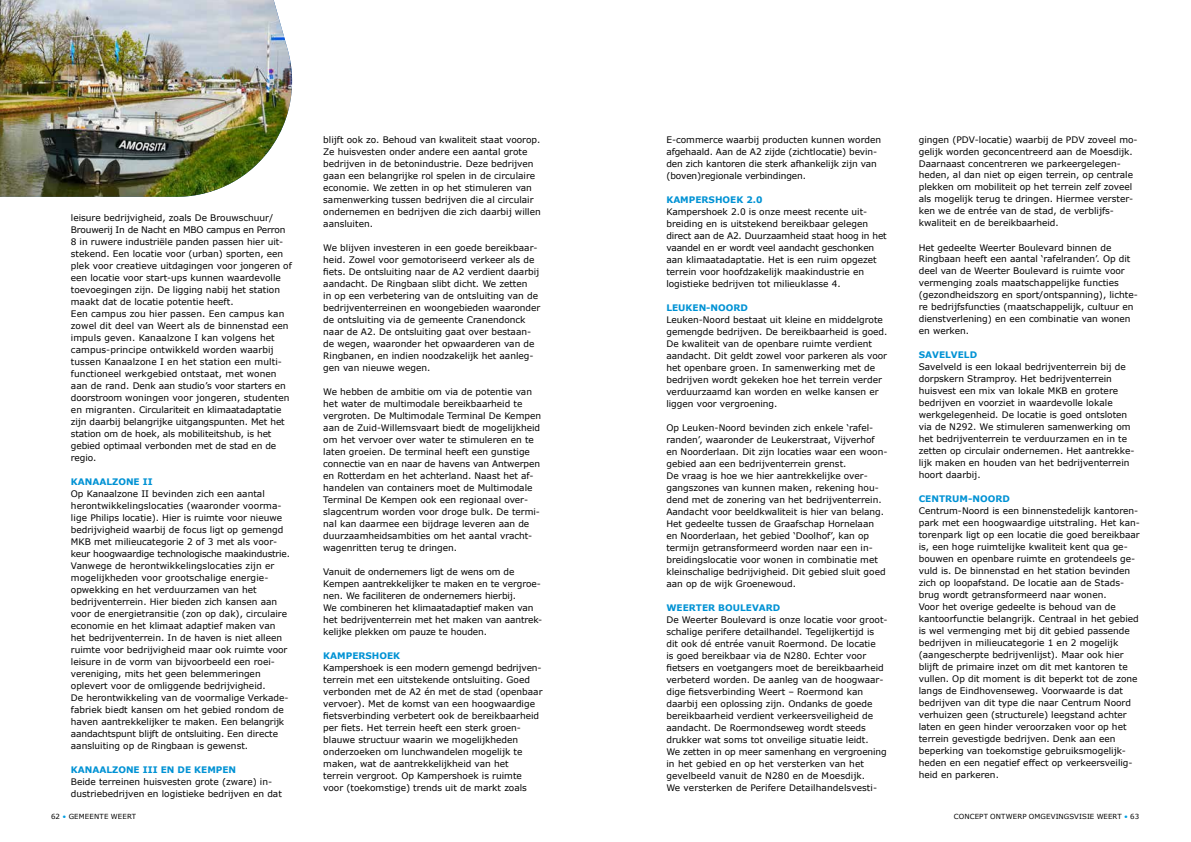
<style>
.page{position:relative;width:1191px;height:842px;background:#fff}
.page>*{position:absolute;margin:0;border:0;box-sizing:border-box;transform-origin:0 0}
.t1{font:9px/12px "Verdana";color:#000}
.t2{font:700 9px "Verdana";color:#0092d4}
.t3{font:7px "Verdana";letter-spacing:.01em;color:#000}
.s1{color:#009fe3}
</style>
<div class="page">
<img style="left:0;top:0;width:292px;height:197px">
<p class="t1" style="left:71px;top:212px;width:222px">leisure bedrijvigheid, zoals De Brouwschuur/ Brouwerij In de Nacht en MBO campus en Perron 8 in ruwere industriële panden passen hier uit&shy;stekend. Een locatie voor (urban) sporten, een plek voor creatieve uitdagingen voor jongeren of een locatie voor start-ups kunnen waardevolle toevoegingen zijn. De ligging nabij het station maakt dat de locatie potentie heeft.<br>Een campus zou hier passen. Een campus kan zowel dit deel van Weert als de binnenstad een impuls geven. Kanaalzone I kan volgens het campus-principe ontwikkeld worden waarbij tussen Kanaalzone I en het station een multi&shy;functioneel werkgebied ontstaat, met wonen aan de rand. Denk aan studio’s voor starters en doorstroom woningen voor jongeren, studenten en migranten. Circulariteit en klimaatadaptatie zijn daarbij belangrijke uitgangspunten. Met het station om de hoek, als mobiliteitshub, is het gebied optimaal verbonden met de stad en de regio.</p>
<p class="t2" style="left:71px;top:476px;width:83px">KANAALZONE II</p>
<p class="t1" style="left:71px;top:488px;width:221px">Op Kanaalzone II bevinden zich een aantal herontwikkelingslocaties (waaronder voorma&shy;lige Philips locatie). Hier is ruimte voor nieuwe bedrijvigheid waarbij de focus ligt op gemengd MKB met milieucategorie 2 of 3 met als voor&shy;keur hoogwaardige technologische maakindustrie.<br>Vanwege de herontwikkelingslocaties zijn er mogelijkheden voor grootschalige energie&shy;opwekking en het verduurzamen van het bedrijventerrein. Hier bieden zich kansen aan voor de energietransitie (zon op dak), circulaire economie en het klimaat adaptief maken van het bedrijventerrein. In de haven is niet alleen ruimte voor bedrijvigheid maar ook ruimte voor leisure in de vorm van bijvoorbeeld een roei&shy;vereniging, mits het geen belemmeringen oplevert voor de omliggende bedrijvigheid.<br>De herontwikkeling van de voormalige Verkade&shy;fabriek biedt kansen om het gebied rondom de haven aantrekkelijker te maken. Een belangrijk aandachtspunt blijft de ontsluiting. Een directe aansluiting op de Ringbaan is gewenst.</p>
<p class="t2" style="left:71px;top:764px;width:167px">KANAALZONE III EN DE KEMPEN</p>
<p class="t1" style="left:71px;top:776px;width:212px">Beide terreinen huisvesten grote (zware) in&shy;dustriebedrijven en logistieke bedrijven en dat</p>
<p class="t1" style="left:323px;top:134px;width:219px">blijft ook zo. Behoud van kwaliteit staat voorop.<br>Ze huisvesten onder andere een aantal grote bedrijven in de betonindustrie. Deze bedrijven gaan een belangrijke rol spelen in de circulaire economie. We zetten in op het stimuleren van samenwerking tussen bedrijven die al circulair ondernemen en bedrijven die zich daarbij willen aansluiten.</p>
<p class="t1" style="left:323px;top:242px;width:218px">We blijven investeren in een goede bereikbaar&shy;heid. Zowel voor gemotoriseerd verkeer als de fiets. De ontsluiting naar de A2 verdient daarbij aandacht. De Ringbaan slibt dicht. We zetten<br>in op een verbetering van de ontsluiting van de bedrijventerreinen en woongebieden waaronder de ontsluiting via de gemeente Cranendonck naar de A2. De ontsluiting gaat over bestaan&shy;de wegen, waaronder het opwaarderen van de Ringbanen, en indien noodzakelijk het aanleg&shy;gen van nieuwe wegen.</p>
<p class="t1" style="left:323px;top:386px;width:219px">We hebben de ambitie om via de potentie van het water de multimodale bereikbaarheid te vergroten. De Multimodale Terminal De Kempen aan de Zuid-Willemsvaart biedt de mogelijkheid om het vervoer over water te stimuleren en te laten groeien. De terminal heeft een gunstige connectie van en naar de havens van Antwerpen en Rotterdam en het achterland. Naast het af&shy;handelen van containers moet de Multimodale Terminal De Kempen ook een regionaal over&shy;slagcentrum worden voor droge bulk. De termi&shy;nal kan daarmee een bijdrage leveren aan de duurzaamheidsambities om het aantal vracht&shy;wagenritten terug te dringen.</p>
<p class="t1" style="left:323px;top:566px;width:221px">Vanuit de ondernemers ligt de wens om de Kempen aantrekkelijker te maken en te vergroe&shy;nen. We faciliteren de ondernemers hierbij.<br>We combineren het klimaatadaptief maken van het bedrijventerrein met het maken van aantrek&shy;kelijke plekken om pauze te houden.</p>
<p class="t2" style="left:323px;top:650px;width:78px">KAMPERSHOEK</p>
<p class="t1" style="left:323px;top:662px;width:221px">Kampershoek is een modern gemengd bedrijven&shy;terrein met een uitstekende ontsluiting. Goed verbonden met de A2 én met de stad (openbaar vervoer). Met de komst van een hoogwaardige fietsverbinding verbetert ook de bereikbaarheid per fiets. Het terrein heeft een sterk groen&shy;blauwe structuur waarin we mogelijkheden onderzoeken om lunchwandelen mogelijk te maken, wat de aantrekkelijkheid van het<br>terrein vergroot. Op Kampershoek is ruimte voor (toekomstige) trends uit de markt zoals</p>
<p class="t1" style="left:666px;top:133px;width:216px">E-commerce waarbij producten kunnen worden afgehaald. Aan de A2 zijde (zichtlocatie) bevin&shy;den zich kantoren die sterk afhankelijk zijn van (boven)regionale verbindingen.</p>
<p class="t2" style="left:666px;top:193px;width:98px">KAMPERSHOEK 2.0</p>
<p class="t1" style="left:666px;top:205px;width:222px">Kampershoek 2.0 is onze meest recente uit&shy;breiding en is uitstekend bereikbaar gelegen direct aan de A2. Duurzaamheid staat hoog in het vaandel en er wordt veel aandacht geschonken aan klimaatadaptatie. Het is een ruim opgezet terrein voor hoofdzakelijk maakindustrie en logistieke bedrijven tot milieuklasse 4.</p>
<p class="t2" style="left:666px;top:301px;width:83px">LEUKEN-NOORD</p>
<p class="t1" style="left:666px;top:313px;width:222px">Leuken-Noord bestaat uit kleine en middelgrote gemengde bedrijven. De bereikbaarheid is goed.<br>De kwaliteit van de openbare ruimte verdient aandacht. Dit geldt zowel voor parkeren als voor het openbare groen. In samenwerking met de bedrijven wordt gekeken hoe het terrein verder verduurzaamd kan worden en welke kansen er liggen voor vergroening.</p>
<p class="t1" style="left:666px;top:421px;width:223px">Op Leuken-Noord bevinden zich enkele ‘rafel&shy;randen’, waaronder de Leukerstraat, Vijverhof en Noorderlaan. Dit zijn locaties waar een woon&shy;gebied aan een bedrijventerrein grenst.<br>De vraag is hoe we hier aantrekkelijke over&shy;gangszones van kunnen maken, rekening hou&shy;dend met de zonering van het bedrijventerrein.<br>Aandacht voor beeldkwaliteit is hier van belang.<br>Het gedeelte tussen de Graafschap Hornelaan<br>en Noorderlaan, het gebied ‘Doolhof’, kan op termijn getransformeerd worden naar een in&shy;breidingslocatie voor wonen in combinatie met kleinschalige bedrijvigheid. Dit gebied sluit goed aan op de wijk Groenewoud.</p>
<p class="t2" style="left:666px;top:601px;width:115px">WEERTER BOULEVARD</p>
<p class="t1" style="left:666px;top:613px;width:222px">De Weerter Boulevard is onze locatie voor groot&shy;schalige perifere detailhandel. Tegelijkertijd is dit ook dé entrée vanuit Roermond. De locatie<br>is goed bereikbaar via de N280. Echter voor fietsers en voetgangers moet de bereikbaarheid verbeterd worden. De aanleg van de hoogwaar&shy;dige fietsverbinding Weert – Roermond kan daarbij een oplossing zijn. Ondanks de goede bereikbaarheid verdient verkeersveiligheid de aandacht. De Roermondseweg wordt steeds drukker wat soms tot onveilige situatie leidt.<br>We zetten in op meer samenhang en vergroening in het gebied en op het versterken van het gevelbeeld vanuit de N280 en de Moesdijk.<br>We versterken de Perifere Detailhandelsvesti-</p>
<p class="t1" style="left:918px;top:133px;width:220px">gingen (PDV-locatie) waarbij de PDV zoveel mo&shy;gelijk worden geconcentreerd aan de Moesdijk.<br>Daarnaast concentreren we parkeergelegen&shy;heden, al dan niet op eigen terrein, op centrale plekken om mobiliteit op het terrein zelf zoveel als mogelijk terug te dringen. Hiermee verster&shy;ken we de entrée van de stad, de verblijfs&shy;kwaliteit en de bereikbaarheid.</p>
<p class="t1" style="left:918px;top:241px;width:220px">Het gedeelte Weerter Boulevard binnen de Ringbaan heeft een aantal ‘rafelranden’. Op dit deel van de Weerter Boulevard is ruimte voor vermenging zoals maatschappelijke functies (gezondheidszorg en sport/ontspanning), lichte&shy;re bedrijfsfuncties (maatschappelijk, cultuur en dienstverlening) en een combinatie van wonen en werken.</p>
<p class="t2" style="left:918px;top:349px;width:60px">SAVELVELD</p>
<p class="t1" style="left:918px;top:361px;width:217px">Savelveld is een lokaal bedrijventerrein bij de dorpskern Stramproy. Het bedrijventerrein huisvest een mix van lokale MKB en grotere bedrijven en voorziet in waardevolle lokale werkgelegenheid. De locatie is goed ontsloten via de N292. We stimuleren samenwerking om het bedrijventerrein te verduurzamen en in te zetten op circulair ondernemen. Het aantrekke&shy;lijk maken en houden van het bedrijventerrein hoort daarbij.</p>
<p class="t2" style="left:918px;top:493px;width:93px">CENTRUM-NOORD</p>
<p class="t1" style="left:918px;top:505px;width:223px">Centrum-Noord is een binnenstedelijk kantoren&shy;park met een hoogwaardige uitstraling. Het kan&shy;torenpark ligt op een locatie die goed bereikbaar is, een hoge ruimtelijke kwaliteit kent qua ge&shy;bouwen en openbare ruimte en grotendeels ge&shy;vuld is. De binnenstad en het station bevinden zich op loopafstand. De locatie aan de Stads&shy;brug wordt getransformeerd naar wonen.<br>Voor het overige gedeelte is behoud van de kantoorfunctie belangrijk. Centraal in het gebied is wel vermenging met bij dit gebied passende bedrijven in milieucategorie 1 en 2 mogelijk (aangescherpte bedrijvenlijst). Maar ook hier blijft de primaire inzet om dit met kantoren te vullen. Op dit moment is dit beperkt tot de zone langs de Eindhovenseweg. Voorwaarde is dat bedrijven van dit type die naar Centrum Noord verhuizen geen (structurele) leegstand achter laten en geen hinder veroorzaken voor op het terrein gevestigde bedrijven. Denk aan een beperking van toekomstige gebruiksmogelijk&shy;heden en een negatief effect op verkeersveilig&shy;heid en parkeren.</p>
<p class="t3" style="left:51px;top:812px;width:87px">62 <span class="s1">•</span> GEMEENTE WEERT</p>
<p class="t3" style="left:953px;top:812px;width:187px">CONCEPT ONTWERP OMGEVINGSVISIE WEERT <span class="s1">•</span> 63</p>
</div>
